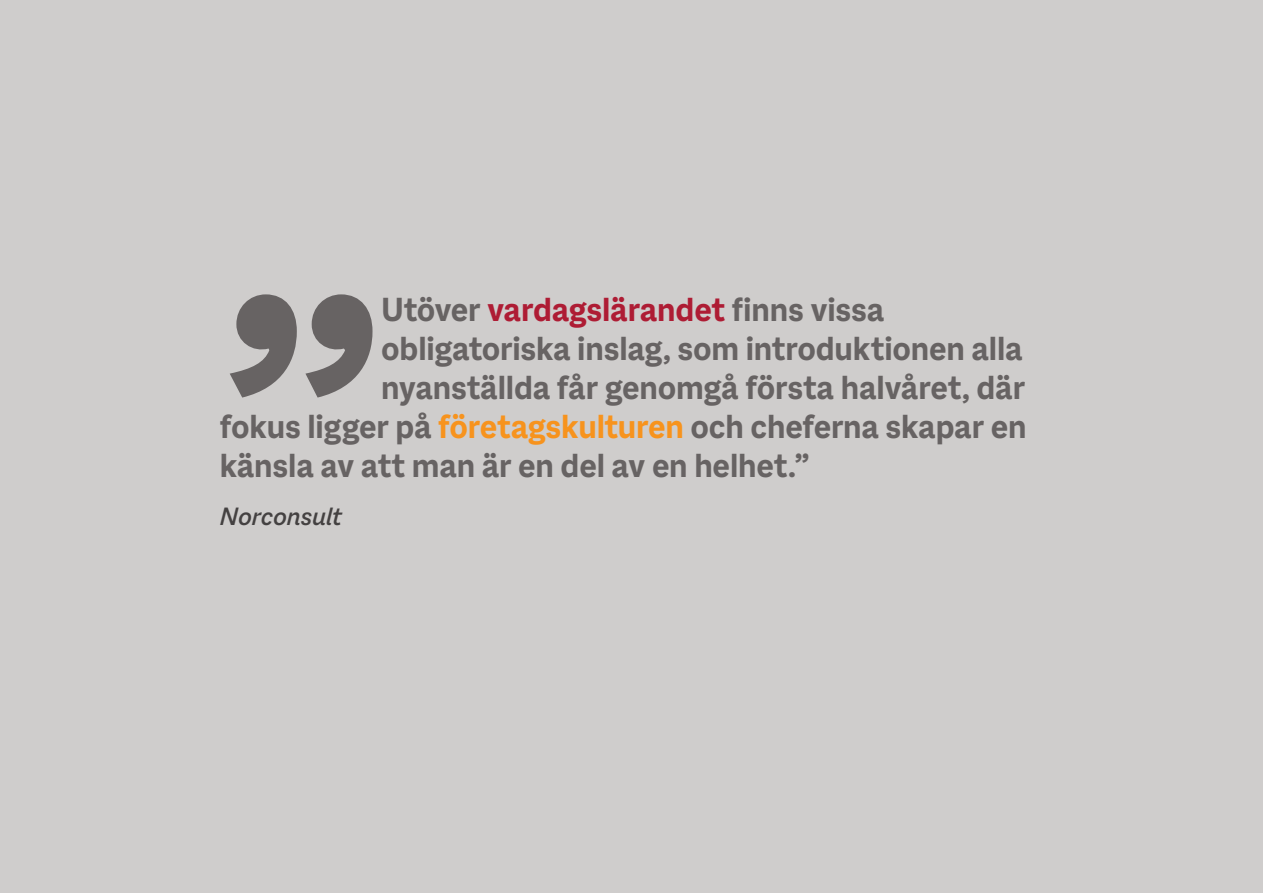
<style>
.page{position:relative;width:1263px;height:893px;background:#cfcdcc}
.page>*{position:absolute;margin:0;border:0;box-sizing:border-box;transform-origin:0 0}
.Stort_citat_m_anfang{font:700 392.4px "Macklin Sans";color:#676363}
.Stort_citat_m_anfang-2{font:700 36px "Macklin Sans";letter-spacing:-.005em;color:#676363}
.Stort_citat_namn{font:italic 500 27px "Macklin Sans";letter-spacing:-.005em;color:#444141}
.s1{color:#ae1c34}
.s2{color:#f7931d}
</style>
<div class="page">
<p class="Stort_citat_m_anfang" style="left:220px;top:197px;width:165px">”</p>
<p class="Stort_citat_m_anfang-2" style="left:381px;top:289px;width:504px">Utöver <span class="s1">vardagslärandet</span> finns vissa</p>
<p class="Stort_citat_m_anfang-2" style="left:381px;top:328px;width:643px">obligatoriska inslag, som introduktionen alla</p>
<p class="Stort_citat_m_anfang-2" style="left:381px;top:367px;width:645px">nyanställda får genomgå första halvåret, där</p>
<p class="Stort_citat_m_anfang-2" style="left:220px;top:406px;width:808px">fokus ligger på <span class="s2">företagskulturen</span> och cheferna skapar en</p>
<p class="Stort_citat_m_anfang-2" style="left:220px;top:445px;width:591px">känsla av att man är en del av en helhet.”</p>
<p class="Stort_citat_namn" style="left:220px;top:500px;width:123px">Norconsult</p>
</div>
